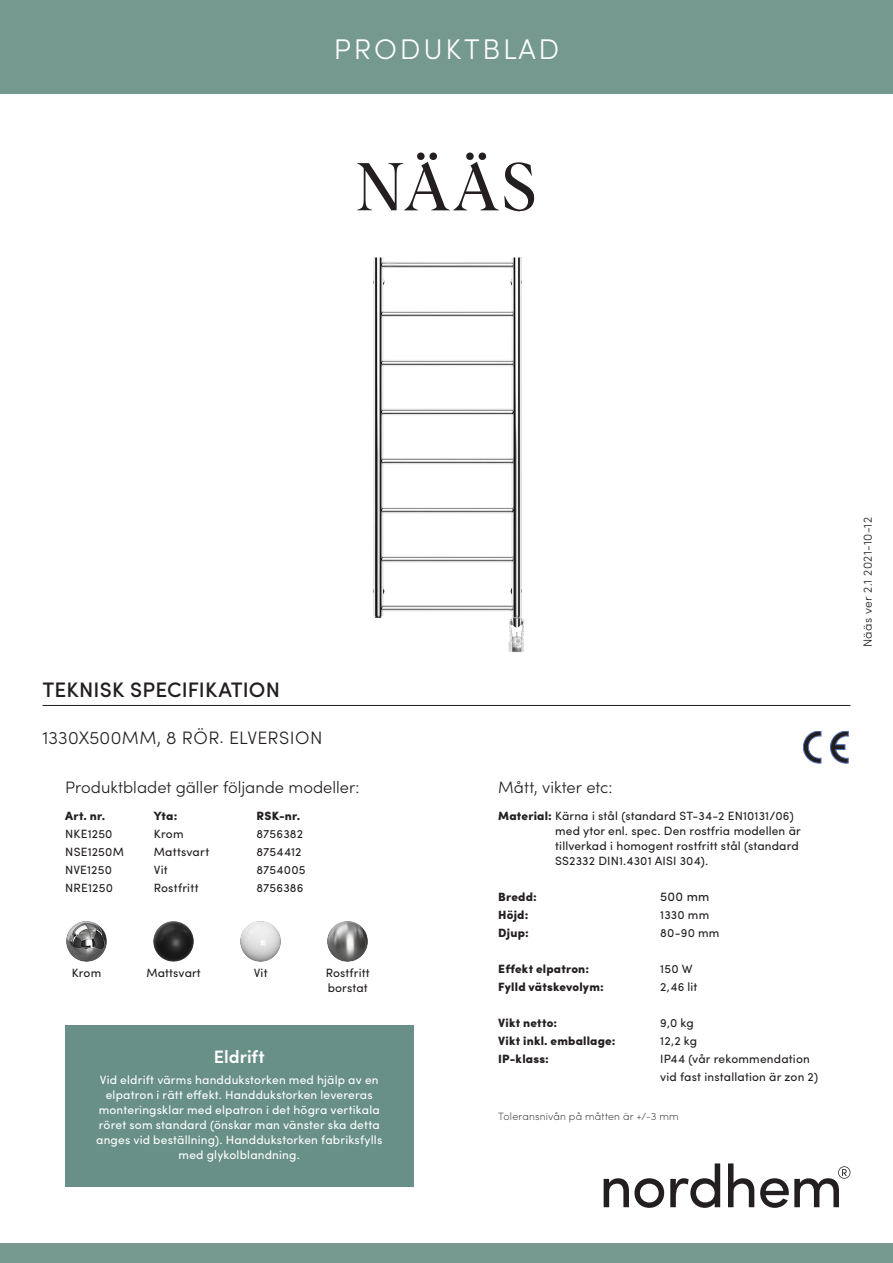
<style>
.page{position:relative;width:893px;height:1263px;background:#fff}
.page>*{position:absolute;margin:0;border:0;box-sizing:border-box;transform-origin:0 0}
.Ingress_centrerat{font:66px "Albra";color:#231f20}
.Ingress_centrerat-2{font:300 28.5px "Sofia Pro";letter-spacing:.1em;color:#fff}
.sid_2_h2_blå_med_lin{font:500 21px "Sofia Pro";letter-spacing:.01em;color:#231f20}
.t1{font:300 18px "Sofia Pro";letter-spacing:.015em;color:#231f20}
.sid_2_tabell_fakta{font:600 18px "Sofia Pro";color:#fff}
.Ingress_centrerat-3{font:300 16.5px "Sofia Pro";color:#231f20}
.sid_2_fakta{font:12.75px "Sofia Pro";color:#231f20}
.sid_2_fakta-2{font:12px/15px "Sofia Pro";letter-spacing:.01em;color:#231f20}
.sid_2_tabell_fakta-2{font:12px/15px "Sofia Pro";letter-spacing:.015em;color:#fff;text-align:center}
.sid_2_fakta-3{font:900 12px "Sofia Pro";letter-spacing:.015em;color:#231f20}
.versionsnummer{font:300 12px "Sofia Pro";letter-spacing:.03em;color:#231f20}
.sid_2_fakta-4{font:200 10.5px "Sofia Pro";letter-spacing:.02em;color:#231f20}
.s1{font-weight:900}
</style>
<div class="page">
<svg style="left:604px;top:1178px;width:60px;height:30px"></svg>
<svg style="left:670px;top:1163px;width:50px;height:45px"></svg>
<svg style="left:728px;top:1163px;width:26px;height:44px"></svg>
<svg style="left:760px;top:1166px;width:90px;height:42px"></svg>
<hr style="left:43px;top:705px;width:807px;height:1px;background:#231f20">
<div style="left:0;top:1244px;width:893px;height:19px;background:#75998f"></div>
<div style="left:0;top:0;width:893px;height:94px;background:#75998f"></div>
<img style="left:372px;top:257px;width:152px;height:396px">
<img style="left:67px;top:922px;width:39px;height:39px">
<img style="left:154px;top:922px;width:39px;height:39px">
<img style="left:241px;top:922px;width:40px;height:39px">
<img style="left:328px;top:922px;width:40px;height:39px">
<div style="left:65px;top:1025px;width:348px;height:161px;background:#689086"></div>
<svg style="left:830px;top:731px;width:18px;height:32px"></svg>
<svg style="left:803px;top:731px;width:18px;height:32px"></svg>
<p class="Ingress_centrerat-2" style="left:334px;top:28px;width:227px">PRODUKTBLAD</p>
<p class="Ingress_centrerat" style="left:356px;top:139px;width:183px">NÄÄS</p>
<p class="sid_2_h2_blå_med_lin" style="left:43px;top:673px;width:239px">TEKNISK SPECIFIKATION</p>
<p class="t1" style="left:43px;top:725px;width:282px">1330X500MM, 8 RÖR. ELVERSION</p>
<p class="Ingress_centrerat-3" style="left:65px;top:775px;width:296px">Produktbladet gäller följande modeller:</p>
<p class="sid_2_fakta-3" style="left:65px;top:806px;width:41px">Art. nr.</p>
<p class="sid_2_fakta-3" style="left:154px;top:806px;width:25px">Yta:</p>
<p class="sid_2_fakta-3" style="left:257px;top:806px;width:45px">RSK-nr.</p>
<p class="sid_2_fakta-2" style="left:65px;top:825px;width:49px">NKE1250</p>
<p class="sid_2_fakta-2" style="left:154px;top:825px;width:31px">Krom</p>
<p class="sid_2_fakta-2" style="left:257px;top:825px;width:48px">8756382</p>
<p class="sid_2_fakta-2" style="left:65px;top:843px;width:60px">NSE1250M</p>
<p class="sid_2_fakta-2" style="left:154px;top:843px;width:57px">Mattsvart</p>
<p class="sid_2_fakta-2" style="left:257px;top:843px;width:47px">8754412</p>
<p class="sid_2_fakta-2" style="left:65px;top:861px;width:48px">NVE1250</p>
<p class="sid_2_fakta-2" style="left:154px;top:861px;width:15px">Vit</p>
<p class="sid_2_fakta-2" style="left:257px;top:861px;width:51px">8754005</p>
<p class="sid_2_fakta-2" style="left:65px;top:879px;width:49px">NRE1250</p>
<p class="sid_2_fakta-2" style="left:154px;top:879px;width:46px">Rostfritt</p>
<p class="sid_2_fakta-2" style="left:257px;top:879px;width:49px">8756386</p>
<p class="sid_2_fakta-2" style="left:72px;top:964px;width:31px">Krom</p>
<p class="sid_2_fakta-2" style="left:146px;top:964px;width:56px">Mattsvart</p>
<p class="sid_2_fakta-2" style="left:254px;top:964px;width:15px">Vit</p>
<p class="sid_2_fakta-2" style="left:326px;top:964px;width:45px">Rostfritt borstat</p>
<p class="sid_2_tabell_fakta" style="left:214px;top:1043px;width:52px">Eldrift</p>
<p class="sid_2_tabell_fakta-2" style="left:96px;top:1071px;width:288px">Vid eldrift värms handdukstorken med hjälp av en elpatron i rätt effekt. Handdukstorken levereras monteringsklar med elpatron i det högra vertikala röret som standard (önskar man vänster ska detta anges vid beställning). Handdukstorken fabriksfylls med glykolblandning.</p>
<p class="versionsnummer" style="left:859px;top:647px;width:131px;rotate:-90deg">Nääs ver 2.1 2021-10-12</p>
<p class="Ingress_centrerat-3" style="left:498px;top:775px;width:116px">Mått, vikter etc:</p>
<p class="sid_2_fakta-2" style="left:555px;top:807px;width:247px;text-indent:-57px"><span class="s1">Material:</span> Kärna i stål (standard ST-34-2 EN10131/06) med ytor enl. spec. Den rostfria modellen är tillverkad i homogent rostfritt stål (standard SS2332 DIN1.4301 AISI 304).</p>
<p class="sid_2_fakta-3" style="left:498px;top:887px;width:40px">Bredd:</p>
<p class="sid_2_fakta" style="left:660px;top:887px;width:51px">500 mm</p>
<p class="sid_2_fakta-3" style="left:498px;top:905px;width:32px">Höjd:</p>
<p class="sid_2_fakta-2" style="left:660px;top:906px;width:50px">1330 mm</p>
<p class="sid_2_fakta-3" style="left:498px;top:923px;width:32px">Djup:</p>
<p class="sid_2_fakta-2" style="left:660px;top:924px;width:61px">80-90 mm</p>
<p class="sid_2_fakta-3" style="left:498px;top:959px;width:92px">Effekt elpatron:</p>
<p class="sid_2_fakta-2" style="left:660px;top:960px;width:34px">150 W</p>
<p class="sid_2_fakta-3" style="left:498px;top:977px;width:107px">Fylld vätskevolym:</p>
<p class="sid_2_fakta-2" style="left:660px;top:978px;width:39px">2,46 lit</p>
<p class="sid_2_fakta-3" style="left:498px;top:1013px;width:61px">Vikt netto:</p>
<p class="sid_2_fakta-2" style="left:660px;top:1014px;width:35px">9,0 kg</p>
<p class="sid_2_fakta-3" style="left:498px;top:1031px;width:119px">Vikt inkl. emballage:</p>
<p class="sid_2_fakta-2" style="left:660px;top:1032px;width:38px">12,2 kg</p>
<p class="sid_2_fakta-3" style="left:498px;top:1049px;width:52px">IP-klass:</p>
<p class="sid_2_fakta-2" style="left:660px;top:1048px;width:159px;line-height:18px">IP44 (vår rekommendation vid fast installation är zon 2)</p>
<p class="sid_2_fakta-4" style="left:498px;top:1109px;width:182px">Toleransnivån på måtten är +/-3 mm</p>
</div>
